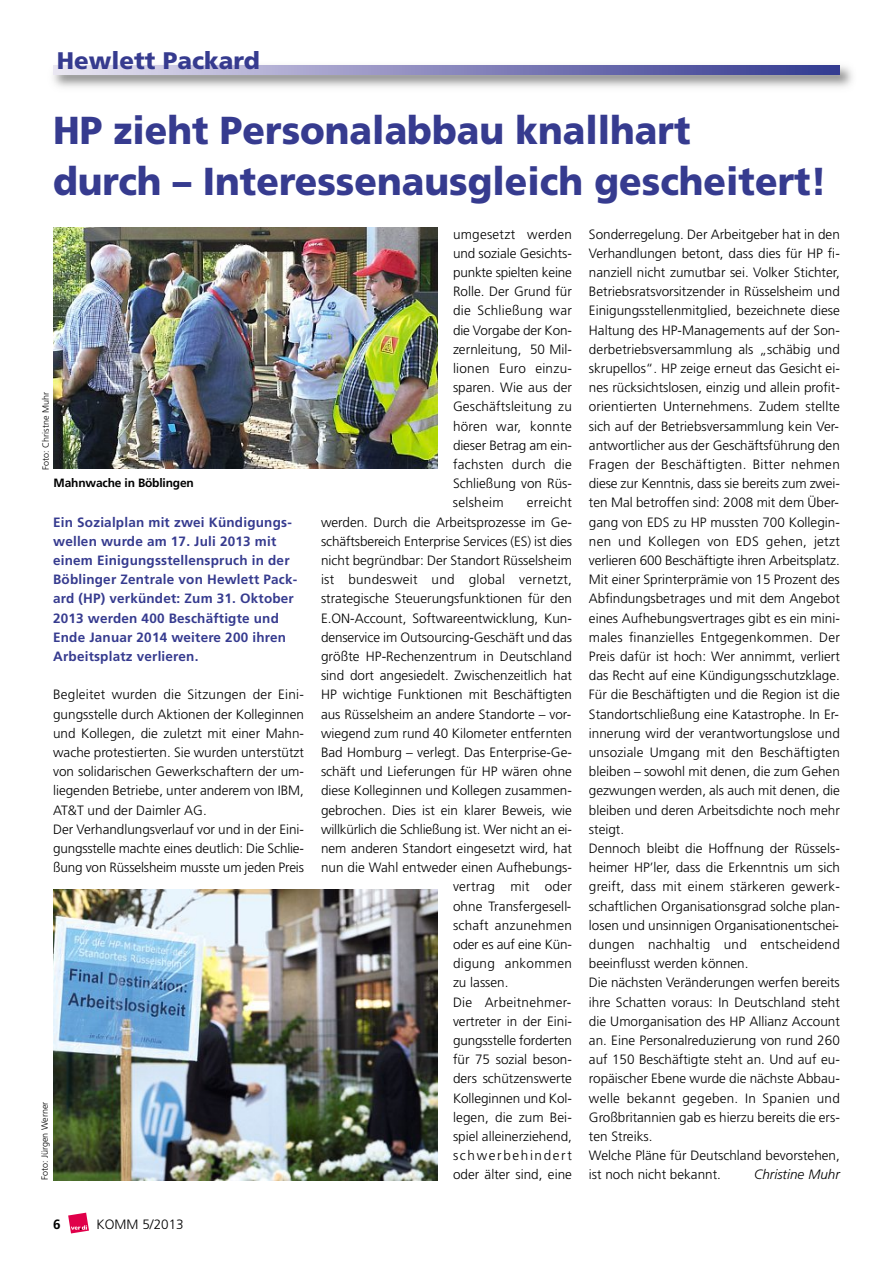
<style>
.page{position:relative;width:893px;height:1263px;background:#fff}
.page>*{position:absolute;margin:0;border:0;box-sizing:border-box;transform-origin:0 0}
.t1{font:900 39px/51px "Frutiger";color:#363b8f;scale:.95 1}
.t2{font:900 24px "Frutiger";color:#363b8f}
.t3{font:300 13.5px/19.2px "Frutiger";color:#000}
.t4{font:700 13.5px/19.2px "Frutiger";letter-spacing:.015em;color:#363b8f}
.t5{font:300 13.5px "Frutiger";letter-spacing:.02em;color:#000}
.t6{font:300 13.5px "Frutiger";letter-spacing:.12em;color:#000}
.t7{font:italic 300 13.5px "Frutiger";color:#000}
.t8{font:700 13.5px "Frutiger";color:#000}
.t9{font:700 12px "Frutiger";letter-spacing:-.015em;color:#000}
.t10{font:300 9px "Frutiger";color:#000}
</style>
<div class="page">
<svg style="left:68px;top:1213px;width:21px;height:20px"></svg>
<img style="left:53px;top:65px;width:800px;height:23px">
<svg style="left:53px;top:66px;width:787px;height:8px"></svg>
<img style="left:53px;top:227px;width:385px;height:242px">
<img style="left:53px;top:890px;width:385px;height:290px">
<h2 class="t2" style="left:57px;top:47px;width:204px">Hewlett Packard</h2>
<h1 class="t1" style="left:53px;top:105px;width:816px">HP zieht Personalabbau knallhart<br>durch – Interessenausgleich gescheitert!</h1>
<p class="t10" style="left:40px;top:470px;width:79px;rotate:-90deg">Foto: Christne Muhr</p>
<p class="t9" style="left:54px;top:476px;width:142px">Mahnwache in Böblingen</p>
<p class="t4" style="left:53px;top:512px;width:246px">Ein Sozialplan mit zwei Kündigungs&shy;wellen wurde am 17. Juli 2013 mit einem Einigungsstellenspruch in der Böblinger Zentrale von Hewlett Pack&shy;ard (HP) verkündet: Zum 31. Oktober 2013 werden 400 Beschäftigte und Ende Januar 2014 weitere 200 ihren Arbeitsplatz verlieren.</p>
<p class="t3" style="left:53px;top:685px;width:252px">Begleitet wurden die Sitzungen der Eini&shy;gungsstelle durch Aktionen der Kolleginnen und Kollegen, die zuletzt mit einer Mahn&shy;wache protestierten. Sie wurden unterstützt von solidarischen Gewerkschaftern der um&shy;liegenden Betriebe, unter anderem von IBM, AT&amp;T und der Daimler AG.<br>Der Verhandlungsverlauf vor und in der Eini&shy;gungsstelle machte eines deutlich: Die Schlie&shy;ßung von Rüsselsheim musste um jeden Preis</p>
<p class="t10" style="left:39px;top:1180px;width:80px;rotate:-90deg">Foto: Jürgen Werner</p>
<p class="t8" style="left:53px;top:1217px;width:9px">6</p>
<p class="t3" style="left:97px;top:1215px;width:89px">KOMM 5/2013</p>
<p class="t3" style="left:453px;top:224px;width:120px;text-align:justify">umgesetzt werden und soziale Gesichts&shy;punkte spielten keine Rolle. Der Grund für die Schließung war die Vorgabe der Kon&shy;zernleitung, 50 Mil&shy;lionen Euro einzu&shy;sparen. Wie aus der Geschäftsleitung zu hören war, konnte dieser Betrag am ein&shy;fachsten durch die Schließung von Rüs&shy;selsheim</p>
<p class="t5" style="left:527px;top:495px;width:47px">erreicht</p>
<p class="t3" style="left:321px;top:512px;width:252px">werden. Durch die Arbeitsprozesse im Ge-</p>
<p class="t3" style="left:321px;top:531px;width:252px">schäftsbereich Enterprise Services (ES) ist dies</p>
<p class="t3" style="left:321px;top:551px;width:252px">nicht begründbar: Der Standort Rüsselsheim</p>
<p class="t5" style="left:321px;top:572px;width:252px">ist bundesweit und global vernetzt,</p>
<p class="t3" style="left:321px;top:589px;width:252px">strategische Steuerungsfunktionen für den</p>
<p class="t3" style="left:321px;top:608px;width:252px">E.ON-Account, Softwareentwicklung, Kun-</p>
<p class="t3" style="left:321px;top:627px;width:252px">denservice im Outsourcing-Geschäft und das</p>
<p class="t3" style="left:321px;top:647px;width:252px">größte HP-Rechenzentrum in Deutschland</p>
<p class="t3" style="left:321px;top:666px;width:252px">sind dort angesiedelt. Zwischenzeitlich hat</p>
<p class="t3" style="left:321px;top:685px;width:252px">HP wichtige Funktionen mit Beschäftigten</p>
<p class="t3" style="left:321px;top:704px;width:252px">aus Rüsselsheim an andere Standorte – vor-</p>
<p class="t3" style="left:321px;top:723px;width:252px">wiegend zum rund 40 Kilometer entfernten</p>
<p class="t3" style="left:321px;top:743px;width:252px">Bad Homburg – verlegt. Das Enterprise-Ge-</p>
<p class="t3" style="left:321px;top:762px;width:252px">schäft und Lieferungen für HP wären ohne</p>
<p class="t3" style="left:321px;top:781px;width:252px">diese Kolleginnen und Kollegen zusammen-</p>
<p class="t3" style="left:321px;top:800px;width:252px">gebrochen. Dies ist ein klarer Beweis, wie</p>
<p class="t3" style="left:321px;top:819px;width:252px">willkürlich die Schließung ist. Wer nicht an ei-</p>
<p class="t3" style="left:321px;top:839px;width:252px">nem anderen Standort eingesetzt wird, hat</p>
<p class="t3" style="left:321px;top:858px;width:252px">nun die Wahl entweder einen Aufhebungs-</p>
<p class="t5" style="left:453px;top:879px;width:120px">vertrag mit oder</p>
<p class="t3" style="left:453px;top:896px;width:120px">ohne Transfergesell-</p>
<p class="t3" style="left:453px;top:915px;width:120px">schaft anzunehmen</p>
<p class="t3" style="left:453px;top:935px;width:120px">oder es auf eine Kün-</p>
<p class="t5" style="left:453px;top:956px;width:120px">digung ankommen</p>
<p class="t3" style="left:453px;top:973px;width:57px">zu lassen.</p>
<p class="t5" style="left:453px;top:994px;width:120px">Die Arbeitnehmer-</p>
<p class="t3" style="left:453px;top:1011px;width:120px">vertreter in der Eini-</p>
<p class="t3" style="left:453px;top:1031px;width:120px">gungsstelle forderten</p>
<p class="t3" style="left:453px;top:1050px;width:120px">für 75 sozial beson-</p>
<p class="t3" style="left:453px;top:1069px;width:120px">ders schützenswerte</p>
<p class="t3" style="left:453px;top:1088px;width:120px">Kolleginnen und Kol-</p>
<p class="t3" style="left:453px;top:1107px;width:120px">legen, die zum Bei-</p>
<p class="t3" style="left:453px;top:1127px;width:120px">spiel alleinerziehend,</p>
<p class="t6" style="left:453px;top:1148px;width:120px">schwerbehindert</p>
<p class="t3" style="left:453px;top:1165px;width:120px">oder älter sind, eine</p>
<p class="t3" style="left:589px;top:224px;width:252px">Sonderregelung. Der Arbeitgeber hat in den Verhandlungen betont, dass dies für HP fi&shy;nanziell nicht zumutbar sei. Volker Stichter, Betriebsratsvorsitzender in Rüsselsheim und Einigungsstellenmitglied, bezeichnete diese Haltung des HP-Managements auf der Son&shy;derbetriebsversammlung als „schäbig und skrupellos“. HP zeige erneut das Gesicht ei&shy;nes rücksichtslosen, einzig und allein profit&shy;orientierten Unternehmens. Zudem stellte sich auf der Betriebsversammlung kein Ver&shy;antwortlicher aus der Geschäftsführung den Fragen der Beschäftigten. Bitter nehmen diese zur Kenntnis, dass sie bereits zum zwei&shy;ten Mal betroffen sind: 2008 mit dem Über&shy;gang von EDS zu HP mussten 700 Kollegin&shy;nen und Kollegen von EDS gehen, jetzt verlieren 600 Beschäftigte ihren Arbeitsplatz.<br>Mit einer Sprinterprämie von 15 Prozent des Abfindungsbetrages und mit dem Angebot eines Aufhebungsvertrages gibt es ein mini&shy;males finanzielles Entgegenkommen. Der Preis dafür ist hoch: Wer annimmt, verliert das Recht auf eine Kündigungsschutzklage.<br>Für die Beschäftigten und die Region ist die Standortschließung eine Katastrophe. In Er&shy;innerung wird der verantwortungslose und unsoziale Umgang mit den Beschäftigten bleiben – sowohl mit denen, die zum Gehen gezwungen werden, als auch mit denen, die bleiben und deren Arbeitsdichte noch mehr steigt.<br>Dennoch bleibt die Hoffnung der Rüssels&shy;heimer HP’ler, dass die Erkenntnis um sich greift, dass mit einem stärkeren gewerk&shy;schaftlichen Organisationsgrad solche plan&shy;losen und unsinnigen Organisationentschei&shy;dungen nachhaltig und entscheidend beeinflusst werden können.<br>Die nächsten Veränderungen werfen bereits ihre Schatten voraus: In Deutschland steht die Umorganisation des HP Allianz Account an. Eine Personalreduzierung von rund 260 auf 150 Beschäftigte steht an. Und auf eu&shy;ropäischer Ebene wurde die nächste Abbau&shy;welle bekannt gegeben. In Spanien und Großbritannien gab es hierzu bereits die ers&shy;ten Streiks.<br>Welche Pläne für Deutschland bevorstehen, ist noch nicht bekannt.</p>
<p class="t7" style="left:754px;top:1167px;width:87px">Christine Muhr</p>
</div>
